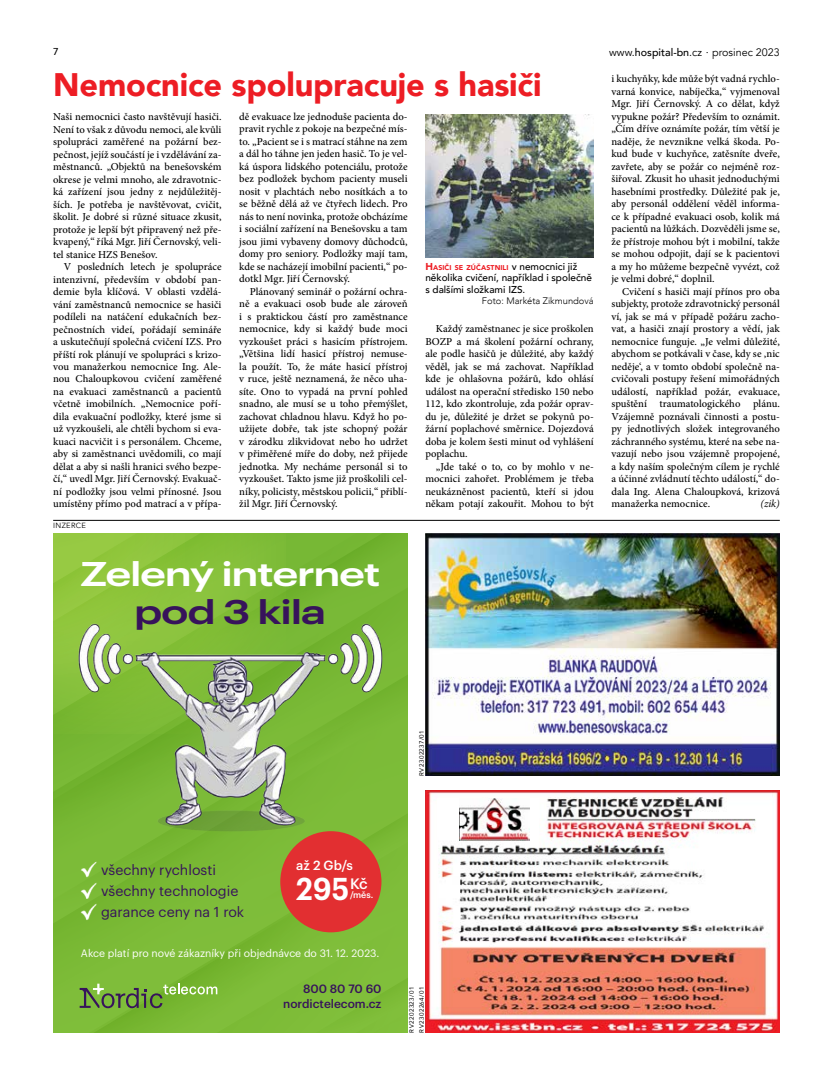
<style>
.page{position:relative;width:833px;height:1081px;background:#fff}
.page>*{position:absolute;margin:0;border:0;box-sizing:border-box;transform-origin:0 0}
.t1{font:600 33.5px "Graphik Wide";color:#fff}
.t2{font:600 33.5px "Graphik Wide";color:#37135b}
.t3{font:900 32.5px "Avenir";letter-spacing:-.005em;color:#ed1d24}
.t4{font:600 31px "Graphik";color:#fff;scale:.91 1}
.t5{font:14.12px/21.1px "Graphik";color:#37135b}
.t6{font:500 13px "Graphik";color:#fff}
.t7{font:500 11.75px/14.4px "Graphik";color:#37135b;text-align:right}
.t8{font:10.75px "Avenir";color:#000}
.t9{font:500 10.62px/12.5px "Minion Pro";color:#000;text-align:justify}
.t10{font:italic 10.62px "Minion Pro";color:#000}
.t11{font:10.5px "Graphik";color:#fff}
.t12{font:500 10px/11.2px "Avenir";color:#000}
.t13{font:300 9.38px "Avenir";color:#000}
.t14{font:500 8.75px "Graphik";color:#fff}
.t15{font:7.5px "Avenir";letter-spacing:.05em;color:#000}
.t16{font:900 7px "Avenir";letter-spacing:.015em;color:#ed1d24}
.t17{font:6.25px "Avenir";letter-spacing:.07em;color:#000}
.s1{font-weight:500}
.s2{font-size:10px}
.s3{font-weight:500;font-size:10px;color:#000}
</style>
<div class="page">
<img style="left:425px;top:533px;width:354px;height:243px">
<img style="left:427px;top:792px;width:351px;height:239px">
<div style="left:437px;top:798px;width:102px;height:38px;background:#fff"></div>
<img style="left:459px;top:799px;width:70px;height:41px">
<div style="left:425px;top:790px;width:355px;height:243px;border:1px solid #ed1d24"></div>
<div style="left:53px;top:533px;width:354px;height:500px;background:#7cbb38"></div>
<img style="left:73px;top:697px;width:285px;height:143px">
<div style="left:280px;top:831px;width:101px;height:101px;background:#e22f31;border-radius:50%"></div>
<img style="left:81px;top:861px;width:16px;height:16px">
<img style="left:81px;top:883px;width:16px;height:16px">
<img style="left:81px;top:904px;width:16px;height:16px">
<svg style="left:79px;top:925px;width:278px;height:108px"></svg>
<svg style="left:53px;top:533px;width:355px;height:164px"></svg>
<hr style="left:53px;top:520px;width:727px;height:1px;background:#000">
<img style="left:425px;top:114px;width:169px;height:143px">
<p class="t12" style="left:53px;top:45px;width:7px">7</p>
<p class="t8" style="left:609px;top:46px;width:172px">www.<span class="s1">hospital-bn</span>.cz · prosinec 2023</p>
<h2 class="t3" style="left:53px;top:57px;width:490px">Nemocnice spolupracuje s hasiči</h2>
<p class="t9" style="left:53px;top:110px;width:170px">Naši nemocnici často navštěvují hasiči.<br>Není to však z důvodu nemoci, ale kvůli spolupráci zaměřené na požární bez&shy;pečnost, jejíž součástí je i vzdělávání za&shy;městnanců. „Objektů na benešovském okrese je velmi mnoho, ale zdravotnic&shy;ká zařízení jsou jedny z nejdůležitěj&shy;ších. Je potřeba je navštěvovat, cvičit, školit. Je dobré si různé situace zkusit, protože je lepší být připravený než pře&shy;kvapený,“ říká Mgr. Jiří Černovský, veli&shy;tel stanice HZS Benešov.</p>
<p class="t9" style="left:53px;top:260px;width:170px;text-indent:11px">V posledních letech je spolupráce intenzivní, především v období pan&shy;demie byla klíčová. V oblasti vzdělá&shy;vání zaměstnanců nemocnice se hasiči podíleli na natáčení edukačních bez&shy;pečnostních videí, pořádají semináře a uskutečňují společná cvičení IZS. Pro příští rok plánují ve spolupráci s krizo&shy;vou manažerkou nemocnice Ing. Ale&shy;nou Chaloupkovou cvičení zaměřené na evakuaci zaměstnanců a pacientů včetně imobilních. „Nemocnice poří&shy;dila evakuační podložky, které jsme si už vyzkoušeli, ale chtěli bychom si eva&shy;kuaci nacvičit i s personálem. Chceme, aby si zaměstnanci uvědomili, co mají dělat a aby si našli hranici svého bezpe&shy;čí,“ uvedl Mgr. Jiří Černovský. Evakuač&shy;ní podložky jsou velmi přínosné. Jsou umístěny přímo pod matrací a v přípa-</p>
<p class="t9" style="left:239px;top:110px;width:170px">dě evakuace lze jednoduše pacienta do&shy;pravit rychle z pokoje na bezpečné mís&shy;to. „Pacient se i s matrací stáhne na zem a dál ho táhne jen jeden hasič. To je vel&shy;ká úspora lidského potenciálu, protože bez podložek bychom pacienty museli nosit v plachtách nebo nosítkách a to se běžně dělá až ve čtyřech lidech. Pro nás to není novinka, protože obcházíme i sociální zařízení na Benešovsku a tam jsou jimi vybaveny domovy důchodců, domy pro seniory. Podložky mají tam, kde se nacházejí imobilní pacienti,“ po&shy;dotkl Mgr. Jiří Černovský.</p>
<p class="t9" style="left:239px;top:285px;width:170px;text-indent:11px">Plánovaný seminář o požární ochra&shy;ně a evakuaci osob bude ale zároveň i s praktickou částí pro zaměstnance nemocnice, kdy si každý bude moci vyzkoušet práci s hasicím přístrojem. „Většina lidí hasicí přístroj nemuse&shy;la použít. To, že máte hasicí přístroj v ruce, ještě neznamená, že něco uha&shy;síte. Ono to vypadá na první pohled snadno, ale musí se u toho přemýšlet, zachovat chladnou hlavu. Když ho po&shy;užijete dobře, tak jste schopný požár v zárodku zlikvidovat nebo ho udržet v přiměřené míře do doby, než přijede jednotka. My necháme personál si to vyzkoušet. Takto jsme již proškolili cel&shy;níky, policisty, městskou policii,“ přiblí&shy;žil Mgr. Jiří Černovský.</p>
<p class="t16" style="left:425px;top:262px;width:153px"><span class="s2">H</span>ASIČI SE ZÚČASTNILI <span class="s3">v nemocnici již</span></p>
<p class="t12" style="left:425px;top:272px;width:168px">několika cvičení, například i společně s dalšími složkami IZS.</p>
<p class="t13" style="left:482px;top:295px;width:113px">Foto: Markéta Zikmundová</p>
<p class="t9" style="left:425px;top:323px;width:170px;text-indent:11px">Každý zaměstnanec je sice proškolen BOZP a má školení požární ochrany, ale podle hasičů je důležité, aby každý věděl, jak se má zachovat. Například kde je ohlašovna požárů, kdo ohlásí událost na operační středisko 150 nebo 112, kdo zkontroluje, zda požár oprav&shy;du je, důležité je držet se pokynů po&shy;žární poplachové směrnice. Dojezdová doba je kolem šesti minut od vyhlášení poplachu.</p>
<p class="t9" style="left:425px;top:460px;width:170px;text-indent:11px">„Jde také o to, co by mohlo v ne&shy;mocnici zahořet. Problémem je třeba neukázněnost pacientů, kteří si jdou někam potají zakouřit. Mohou to být</p>
<p class="t15" style="left:53px;top:520px;width:34px">INZERCE</p>
<h1 class="t1" style="left:81px;top:548px;width:300px">Zelený internet</h1>
<h1 class="t2" style="left:135px;top:586px;width:192px">pod 3 kila</h1>
<p class="t9" style="left:611px;top:72px;width:170px">i kuchyňky, kde může být vadná rychlo&shy;varná konvice, nabíječka,“ vyjmenoval Mgr. Jiří Černovský. A co dělat, když vypukne požár? Především to oznámit. „Čím dříve oznámíte požár, tím větší je naděje, že nevznikne velká škoda. Po&shy;kud bude v kuchyňce, zatěsníte dveře, zavřete, aby se požár co nejméně roz&shy;šiřoval. Zkusit ho uhasit jednoduchými hasebními prostředky. Důležité pak je, aby personál oddělení věděl informa&shy;ce k případné evakuaci osob, kolik má pacientů na lůžkách. Dozvěděli jsme se, že přístroje mohou být i mobilní, takže se mohou odpojit, dají se k pacientovi a my ho můžeme bezpečně vyvézt, což je velmi dobré,“ doplnil.</p>
<p class="t9" style="left:611px;top:285px;width:170px;text-indent:11px">Cvičení s hasiči mají přínos pro oba subjekty, protože zdravotnický personál ví, jak se má v případě požáru zacho&shy;vat, a hasiči znají prostory a vědí, jak nemocnice funguje. „Je velmi důležité, abychom se potkávali v čase, kdy se ‚nic neděje‘, a v tomto období společně na&shy;cvičovali postupy řešení mimořádných událostí, například požár, evakuace, spuštění traumatologického plánu.<br>Vzájemně poznávali činnosti a postu&shy;py jednotlivých složek integrovaného záchranného systému, které na sebe na&shy;vazují nebo jsou vzájemně propojené, a kdy naším společným cílem je rychlé a účinné zvládnutí těchto událostí,“ do&shy;dala Ing. Alena Chaloupková, krizová manažerka nemocnice.</p>
<p class="t10" style="left:760px;top:496px;width:21px">(zik)</p>
<p class="t17" style="left:417px;top:776px;width:47px;rotate:-90deg">RV2302237/01</p>
<h3 class="t5" style="left:101px;top:857px;width:145px">všechny rychlosti všechny technologie garance ceny na 1 rok</h3>
<p class="t6" style="left:296px;top:855px;width:58px">až 2 Gb/s</p>
<h3 class="t4" style="left:296px;top:865px;width:80px">295<sup>Kč</sup></h3>
<p class="t14" style="left:350px;top:888px;width:25px">/měs.</p>
<p class="t11" style="left:81px;top:945px;width:300px">Akce platí pro nové zákazníky při objednávce do 31. 12. 2023.</p>
<p class="t7" style="left:283px;top:980px;width:100px">800 80 70 60 nordictelecom.cz</p>
<p class="t17" style="left:417px;top:1033px;width:48px;rotate:-90deg">RV2302264/01</p>
<p class="t17" style="left:407px;top:1033px;width:47px;rotate:-90deg">RV2202323/01</p>
</div>
